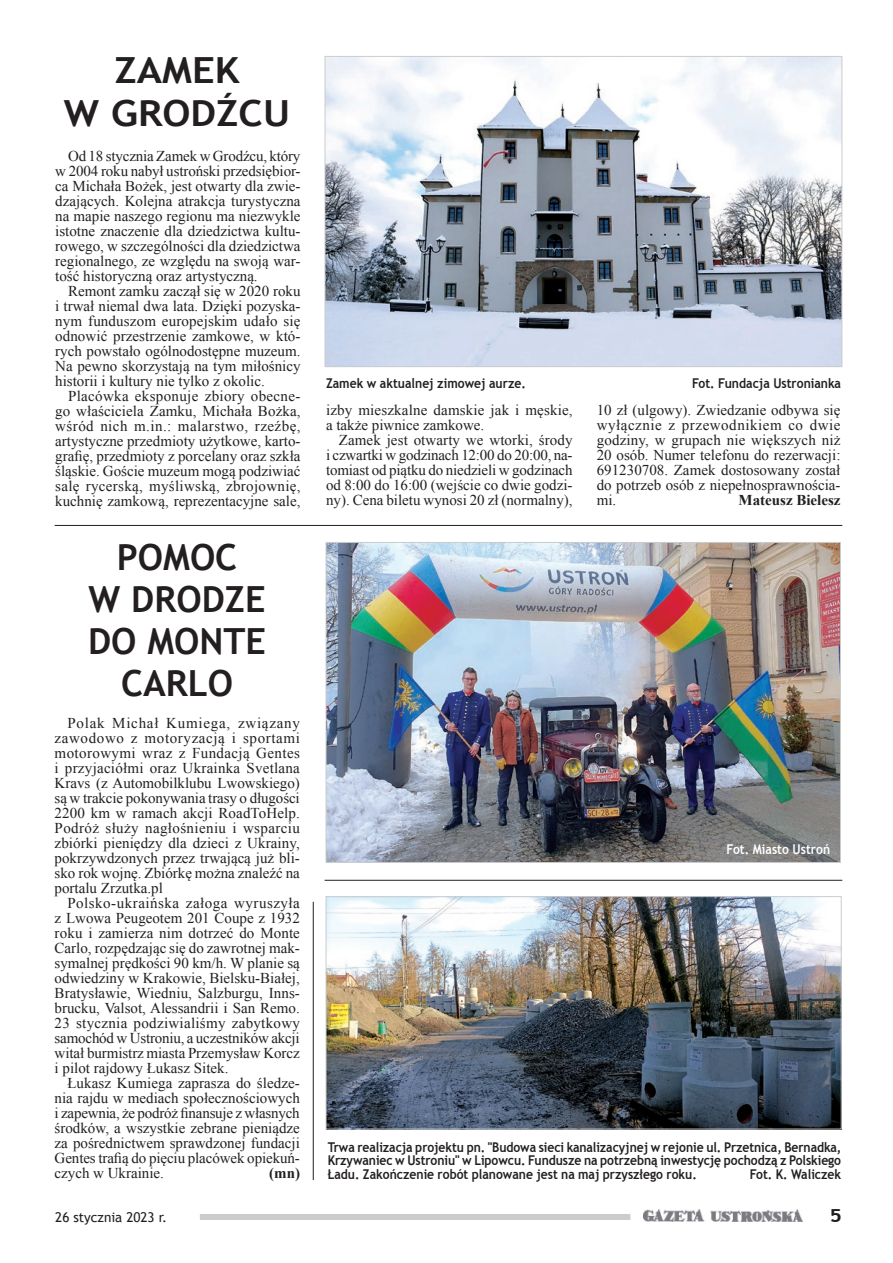
<style>
.page{position:relative;width:893px;height:1263px;background:#fff}
.page>*{position:absolute;margin:0;border:0;box-sizing:border-box;transform-origin:0 0}
.t1{font:700 36px/42px "Trebuchet MS";color:#231f20;text-align:center}
.t2{font:700 36px/43.5px "Trebuchet MS";color:#231f20;text-align:center;scale:1.11 1}
.t3{font:700 18px "Trebuchet MS";color:#231f20;scale:1.2 1}
.t4{font:15px/15px "Times New Roman";color:#231f20;text-align:justify}
.t5{font:700 15px "Times New Roman";color:#231f20}
.t6{font:700 13.5px/13.5px "Trebuchet MS";color:#231f20;text-align:justify;scale:.9 1}
.t7{font:13.5px "Trebuchet MS";color:#231f20}
.t8{font:700 13.5px "Trebuchet MS";color:#fff;scale:.9 1}
</style>
<div class="page">
<img style="left:643px;top:1209px;width:160px;height:13px">
<div style="left:200px;top:1214px;width:430px;height:6px;background:#cbccce"></div>
<img style="left:327px;top:58px;width:513px;height:307px">
<div style="left:325px;top:56px;width:517px;height:311px;border:1px solid #cbccce"></div>
<img style="left:328px;top:898px;width:512px;height:229px">
<div style="left:326px;top:896px;width:516px;height:233px;border:1px solid #cbccce"></div>
<img style="left:328px;top:544px;width:511px;height:317px">
<div style="left:326px;top:542px;width:515px;height:321px;border:1px solid #cbccce"></div>
<hr style="left:55px;top:525px;width:787px;height:1px;background:#231f20">
<hr style="left:325px;top:880px;width:517px;height:1px;background:#231f20">
<hr style="left:313px;top:902px;width:1px;height:278px;background:#231f20">
<h1 class="t2" style="left:64px;top:48px;width:205px">ZAMEK<br>W GRODŹCU</h1>
<p class="t4" style="left:55px;top:148px;width:247px;text-indent:13px">Od 18 stycznia Zamek w Grodźcu, który w 2004 roku nabył ustroński przedsiębior&shy;ca Michała Bożek, jest otwarty dla zwie&shy;dzających. Kolejna atrakcja turystyczna na mapie naszego regionu ma niezwykle istotne znaczenie dla dziedzictwa kultu&shy;rowego, w szczególności dla dziedzictwa regionalnego, ze względu na swoją war&shy;tość historyczną oraz artystyczną.</p>
<p class="t4" style="left:55px;top:283px;width:247px;text-indent:13px">Remont zamku zaczął się w 2020 roku i trwał niemal dwa lata. Dzięki pozyska&shy;nym funduszom europejskim udało się odnowić przestrzenie zamkowe, w któ&shy;rych powstało ogólnodostępne muzeum.<br>Na pewno skorzystają na tym miłośnicy historii i kultury nie tylko z okolic.</p>
<p class="t4" style="left:55px;top:388px;width:247px;text-indent:13px">Placówka eksponuje zbiory obecne&shy;go właściciela Zamku, Michała Bożka, wśród nich m.in.: malarstwo, rzeźbę, artystyczne przedmioty użytkowe, karto&shy;grafię, przedmioty z porcelany oraz szkła śląskie. Goście muzeum mogą podziwiać salę rycerską, myśliwską, zbrojownię, kuchnię zamkową, reprezentacyjne sale,</p>
<h1 class="t1" style="left:88px;top:536px;width:179px">POMOC<br>W DRODZE<br>DO MONTE<br>CARLO</h1>
<p class="t4" style="left:55px;top:715px;width:247px;text-indent:13px">Polak Michał Kumiega, związany zawodowo z motoryzacją i sportami motorowymi wraz z Fundacją Gentes i przyjaciółmi oraz Ukrainka Svetlana Kravs (z Automobilklubu Lwowskiego) są w trakcie pokonywania trasy o długości 2200 km w ramach akcji RoadToHelp.<br>Podróż służy nagłośnieniu i wsparciu zbiórki pieniędzy dla dzieci z Ukrainy, pokrzywdzonych przez trwającą już bli&shy;sko rok wojnę. Zbiórkę można znaleźć na portalu Zrzutka.pl</p>
<p class="t4" style="left:55px;top:895px;width:247px;text-indent:13px">Polsko-ukraińska załoga wyruszyła z Lwowa Peugeotem 201 Coupe z 1932 roku i zamierza nim dotrzeć do Monte Carlo, rozpędzając się do zawrotnej mak&shy;symalnej prędkości 90 km/h. W planie są odwiedziny w Krakowie, Bielsku-Białej, Bratysławie, Wiedniu, Salzburgu, Inns&shy;brucku, Valsot, Alessandrii i San Remo.<br>23 stycznia podziwialiśmy zabytkowy samochód w Ustroniu, a uczestników akcji witał burmistrz miasta Przemysław Korcz i pilot rajdowy Łukasz Sitek.</p>
<p class="t4" style="left:55px;top:1075px;width:247px;text-indent:13px">Łukasz Kumiega zaprasza do śledze&shy;nia rajdu w mediach społecznościowych i zapewnia, że podróż finansuje z własnych środków, a wszystkie zebrane pieniądze za pośrednictwem sprawdzonej fundacji Gentes trafią do pięciu placówek opiekuń&shy;czych w Ukrainie.</p>
<p class="t5" style="left:269px;top:1162px;width:32px">(mn)</p>
<p class="t6" style="left:326px;top:376px;width:224px">Zamek w aktualnej zimowej aurze.</p>
<p class="t6" style="left:692px;top:376px;width:167px">Fot. Fundacja Ustronianka</p>
<p class="t4" style="left:597px;top:403px;width:245px">10 zł (ulgowy). Zwiedzanie odbywa się wyłącznie z przewodnikiem co dwie godziny, w grupach nie większych niż 20 osób. Numer telefonu do rezerwacji:<br>691230708. Zamek dostosowany został do potrzeb osób z niepełnosprawnościa&shy;mi.</p>
<p class="t4" style="left:326px;top:402px;width:248px">izby mieszkalne damskie jak i męskie, a także piwnice zamkowe.</p>
<p class="t4" style="left:326px;top:432px;width:248px;text-indent:13px">Zamek jest otwarty we wtorki, środy i czwartki w godzinach 12:00 do 20:00, na&shy;tomiast od piątku do niedzieli w godzinach od 8:00 do 16:00 (wejście co dwie godzi&shy;ny). Cena biletu wynosi 20 zł (normalny),</p>
<p class="t5" style="left:739px;top:490px;width:104px">Mateusz Bielesz</p>
<p class="t8" style="left:727px;top:841px;width:117px">Fot. Miasto Ustroń</p>
<p class="t6" style="left:328px;top:1140px;width:572px">Trwa realizacja projektu pn. "Budowa sieci kanalizacyjnej w rejonie ul. Przetnica, Bernadka, Krzywaniec w Ustroniu" w Lipowcu. Fundusze na potrzebną inwestycję pochodzą z Polskiego Ładu. Zakończenie robót planowane jest na maj przyszłego roku.</p>
<p class="t6" style="left:750px;top:1167px;width:103px">Fot. K. Waliczek</p>
<p class="t7" style="left:55px;top:1209px;width:113px">26 stycznia 2023 r.</p>
<p class="t3" style="left:829px;top:1204px;width:12px">5</p>
</div>
